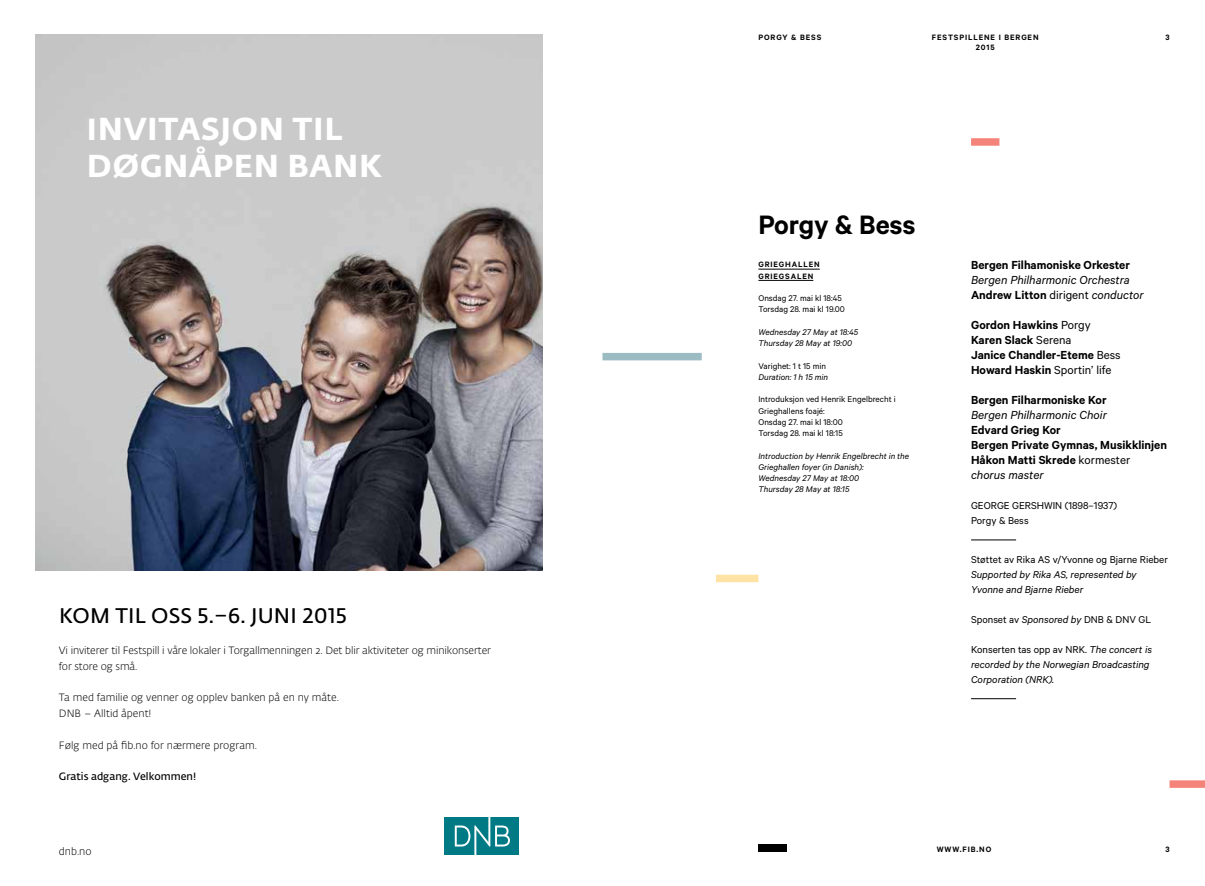
<style>
.page{position:relative;width:1205px;height:886px;background:#fff}
.page>*{position:absolute;margin:0;border:0;box-sizing:border-box;transform-origin:0 0}
.t1{font:700 31.38px/37.6px "Fedra Sans Alt Pro";letter-spacing:.025em;color:#fff}
.t2{font:600 30px "Calibre";letter-spacing:-.005em;color:#000}
.t3{font:600 20.88px "Fedra Sans Alt Pro";letter-spacing:.01em;color:#000}
.t4{font:600 13.12px/15px "Calibre";color:#000}
.t5{font:italic 13.12px/15px "Calibre";color:#000}
.t6{font:italic 11.25px/15px "Calibre";color:#000}
.t7{font:11.25px/15px "Calibre";color:#000}
.t8{font:300 10.5px/15.8px "Fedra Sans Alt Pro";letter-spacing:-.01em;color:#000}
.t9{font:600 10.5px "Fedra Sans Alt Pro";color:#000}
.t10{font:italic 9.38px/11.2px "Calibre";color:#000}
.t11{font:9.38px/11.2px "Calibre";color:#000}
.t12{font:600 8.75px/11.2px "Calibre";letter-spacing:.1em;color:#000}
.s1{font-size:30.12px}
.s2{font-weight:600;font-style:normal}
.s3{font-style:normal}
.s4{font-weight:400}
.s5{font-weight:400;font-style:italic}
.s6{font-style:italic}
</style>
<div class="page">
<hr style="left:758px;top:269px;width:62px;height:1px;background:#000">
<hr style="left:758px;top:280px;width:55px;height:1px;background:#000">
<div style="left:716px;top:575px;width:42px;height:7px;background:#ffe3a5"></div>
<div style="left:971px;top:138px;width:28px;height:8px;background:#f4847a"></div>
<div style="left:1169px;top:780px;width:36px;height:8px;background:#f4847a"></div>
<div style="left:602px;top:353px;width:100px;height:7px;background:#9bbcc3"></div>
<hr style="left:971px;top:540px;width:45px;height:1px;background:#000">
<hr style="left:971px;top:698px;width:45px;height:1px;background:#000">
<div style="left:758px;top:844px;width:29px;height:7px;background:#000"></div>
<img style="left:35px;top:34px;width:507px;height:536px">
<div style="left:445px;top:817px;width:74px;height:38px;background:#007b85"></div>
<svg style="left:455px;top:817px;width:55px;height:38px"></svg>
<h1 class="t1" style="left:87px;top:107px;width:297px"><span class="s1">I</span>NVITASJON TIL<br>DØGNÅPEN BANK</h1>
<h3 class="t3" style="left:59px;top:600px;width:290px">KOM TIL OSS 5.–6. JUNI 2015</h3>
<p class="t8" style="left:59px;top:642px;width:434px">Vi inviterer til Festspill i våre lokaler i Torgallmenningen 2. Det blir aktiviteter og minikonserter for store og små.</p>
<p class="t8" style="left:59px;top:690px;width:281px">Ta med familie og venner og opplev banken på en ny måte.<br>DNB – Alltid åpent!</p>
<p class="t8" style="left:59px;top:737px;width:199px">Følg med på fib.no for nærmere program.</p>
<p class="t9" style="left:59px;top:768px;width:139px">Gratis adgang. Velkommen!</p>
<p class="t8" style="left:59px;top:843px;width:34px">dnb.no</p>
<p class="t12" style="left:758px;top:31px;width:64px">PORGY &amp; BESS</p>
<p class="t12" style="left:932px;top:32px;width:108px;line-height:10px;text-align:center">FESTSPILLENE I BERGEN<br>2015</p>
<p class="t12" style="left:1165px;top:31px;width:6px">3</p>
<h2 class="t2" style="left:758px;top:206px;width:159px">Porgy &amp; Bess</h2>
<p class="t12" style="left:758px;top:259px;width:63px">GRIEGHALLEN<br>GRIEGSALEN</p>
<p class="t11" style="left:758px;top:292px;width:88px">Onsdag 27. mai kl 18:45<br>Torsdag 28. mai kl 19.00</p>
<p class="t10" style="left:758px;top:326px;width:101px">Wednesday 27 May at 18:45<br>Thursday 28 May at 19:00</p>
<p class="t11" style="left:758px;top:360px;width:69px">Varighet: 1 t 15 min</p>
<p class="t10" style="left:758px;top:371px;width:71px">Duration: 1 h 15 min</p>
<p class="t11" style="left:758px;top:393px;width:139px">Introduksjon ved Henrik Engelbrecht i<br>Grieghallens foajé:<br>Onsdag 27. mai kl 18:00<br>Torsdag 28. mai kl 18:15</p>
<p class="t10" style="left:758px;top:450px;width:152px">Introduction by Henrik Engelbrecht in the<br>Grieghallen foyer (in Danish):<br>Wednesday 27 May at 18:00<br>Thursday 28 May at 18:15</p>
<p class="t4" style="left:971px;top:257px;width:160px">Bergen Filhamoniske Orkester</p>
<p class="t5" style="left:971px;top:272px;width:174px">Bergen Philharmonic Orchestra<br><span class="s2">Andrew Litton</span> <span class="s3">dirigent</span> conductor</p>
<p class="t4" style="left:971px;top:317px;width:151px">Gordon Hawkins <span class="s4">Porgy<br></span>Karen Slack <span class="s4">Serena<br></span>Janice Chandler-Eteme <span class="s4">Bess<br></span>Howard Haskin <span class="s4">Sportin’ life</span></p>
<p class="t4" style="left:971px;top:392px;width:137px">Bergen Filharmoniske Kor</p>
<p class="t5" style="left:971px;top:407px;width:137px">Bergen Philharmonic Choir</p>
<p class="t4" style="left:971px;top:422px;width:197px">Edvard Grieg Kor<br>Bergen Private Gymnas, Musikklinjen<br>Håkon Matti Skrede <span class="s4">kormester </span><span class="s5">chorus master</span></p>
<p class="t7" style="left:971px;top:498px;width:148px">GEORGE GERSHWIN (1898–1937)<br>Porgy &amp; Bess</p>
<p class="t7" style="left:971px;top:551px;width:198px">Støttet av Rika AS v/Yvonne og Bjarne Rieber</p>
<p class="t6" style="left:971px;top:566px;width:167px">Supported by Rika AS, represented by<br>Yvonne and Bjarne Rieber</p>
<p class="t7" style="left:971px;top:611px;width:181px">Sponset av <span class="s6">Sponsored by</span> DNB &amp; DNV GL</p>
<p class="t6" style="left:971px;top:641px;width:182px"><span class="s3">Konserten tas opp av NRK.</span> The concert is recorded by the Norwegian Broadcasting<br>Corporation (NRK).</p>
<p class="t12" style="left:937px;top:843px;width:56px">WWW.FIB.NO</p>
<p class="t12" style="left:1165px;top:843px;width:6px">3</p>
</div>
